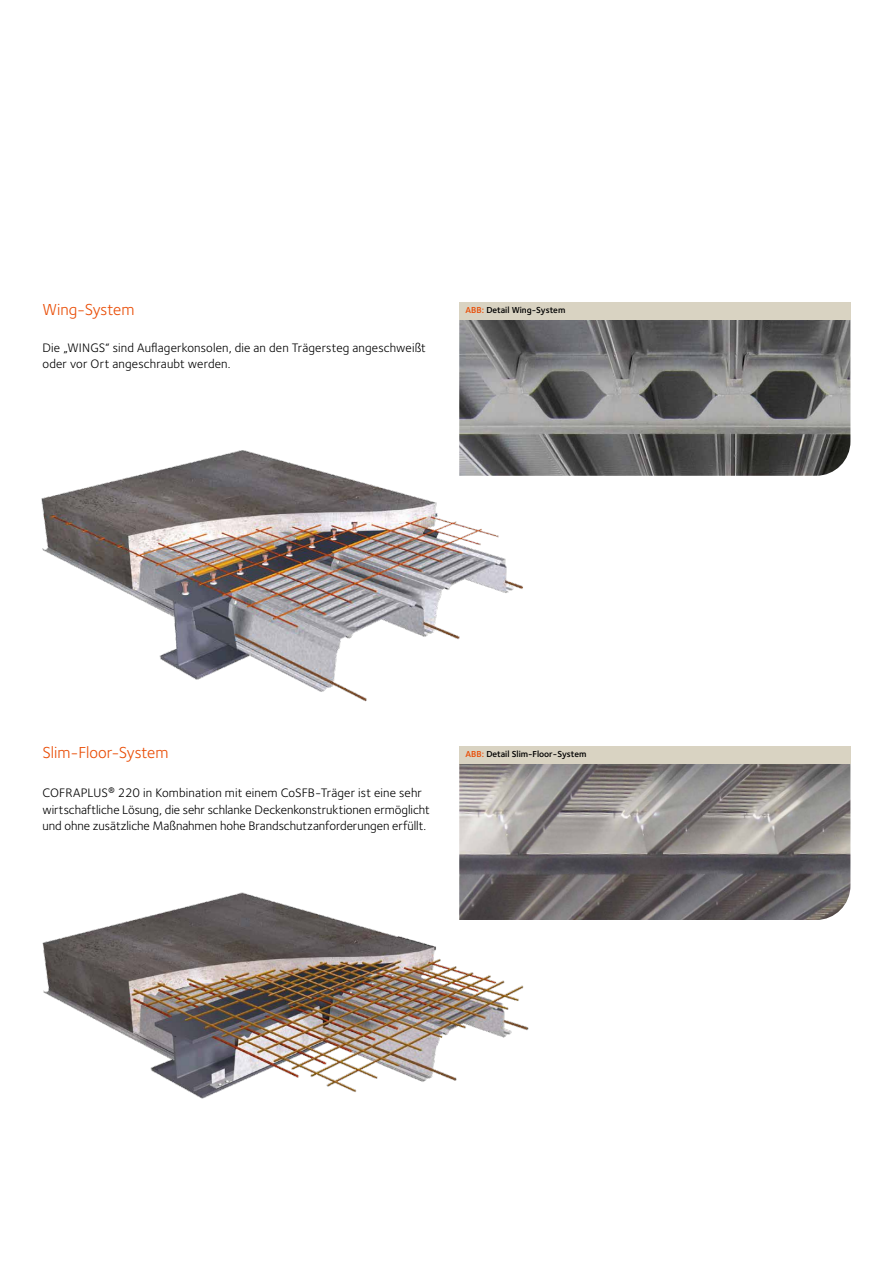
<style>
.page{position:relative;width:893px;height:1263px;background:#fff}
.page>*{position:absolute;margin:0;border:0;box-sizing:border-box;transform-origin:0 0}
.t1{font:16.5px "Foundry Sterling";color:#e94c05}
.t2{font:12.75px/16.5px "Foundry Sterling";color:#000}
.t3{font:600 9px "Foundry Sterling";color:#000}
.s1{color:#e94c05}
</style>
<div class="page">
<img style="left:42px;top:892px;width:487px;height:207px">
<img style="left:41px;top:450px;width:482px;height:252px">
<img style="left:459px;top:319px;width:391px;height:157px">
<div style="left:459px;top:302px;width:391px;height:17px;background:#d9d3c2"></div>
<img style="left:459px;top:763px;width:391px;height:157px">
<div style="left:459px;top:746px;width:391px;height:17px;background:#d9d3c2"></div>
<p class="t1" style="left:43px;top:298px;width:93px">Wing-System</p>
<p class="t2" style="left:43px;top:339px;width:385px">Die „WINGS“ sind Auflagerkonsolen, die an den Trägersteg angeschweißt oder vor Ort angeschraubt werden.</p>
<p class="t3" style="left:466px;top:304px;width:101px"><span class="s1">ABB:</span> Detail Wing-System</p>
<p class="t1" style="left:43px;top:741px;width:127px">Slim-Floor-System</p>
<p class="t2" style="left:43px;top:784px;width:389px">Cofraplus® 220 in Kombination mit einem CoSFB-Träger ist eine sehr wirtschaftliche Lösung, die sehr schlanke Deckenkonstruktionen ermöglicht und ohne zusätzliche Maßnahmen hohe Brandschutzanforderungen erfüllt.</p>
<p class="t3" style="left:466px;top:748px;width:122px"><span class="s1">ABB:</span> Detail Slim-Floor-System</p>
</div>
